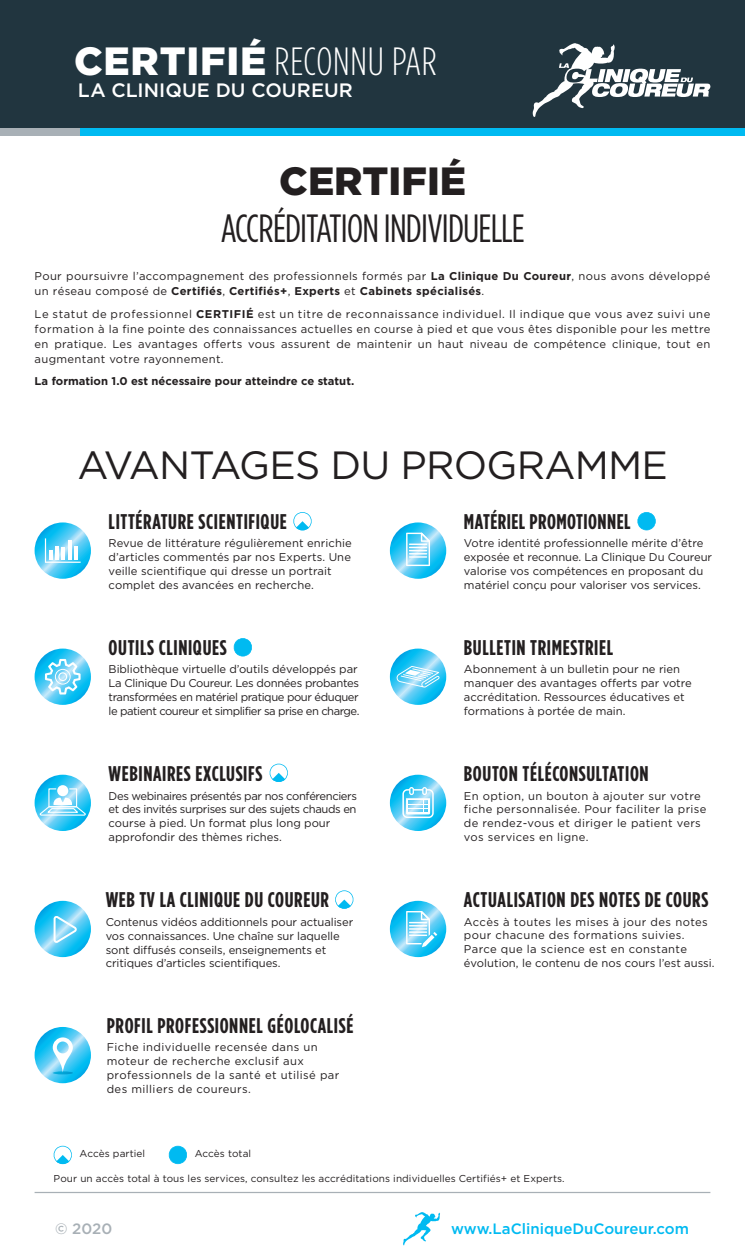
<style>
.page{position:relative;width:745px;height:1260px;background:#fff}
.page>*{position:absolute;margin:0;border:0;box-sizing:border-box;transform-origin:0 0}
.t1{font:39.38px "Gotham Condensed";letter-spacing:-.02em;color:#231f20}
.t2{font:39.38px "Gotham";letter-spacing:-.02em;color:#231f20}
.t3{font:300 39.38px "Gotham Condensed";letter-spacing:.02em;color:#fff}
.t4{font:900 39.38px "Gotham";color:#231f20}
.t5{font:700 21.25px "Gotham Condensed";letter-spacing:.03em;color:#231f20}
.t6{font:500 19.38px "Gotham";letter-spacing:.005em;color:#fff}
.t7{font:500 15px "Gotham";color:#00baf1}
.t8{font:500 15px "Gotham";color:#a8b0b6}
.t9{font:11.25px/13.8px "Gotham";color:#231f20}
.t10{font:11.25px/13.8px "Gotham";letter-spacing:.03em;color:#231f20}
.t11{font:11.25px/13.8px "Gotham";letter-spacing:.035em;color:#231f20}
.t12{font:11.25px/13.8px "Gotham";letter-spacing:-.04em;color:#231f20}
.t13{font:11.25px/13.8px "Gotham";letter-spacing:-.035em;color:#231f20}
.t14{font:700 11.25px "Gotham";color:#231f20}
.t15{font:10px "Gotham";letter-spacing:.01em;color:#231f20}
.s1{font-family:"Gotham";font-weight:900}
.s2{font-weight:700}
</style>
<div class="page">
<div style="left:0;top:0;width:744px;height:129px;background:#21353f"></div>
<div style="left:0;top:129px;width:744px;height:7px;background:#00baf1"></div>
<div style="left:0;top:129px;width:80px;height:7px;background:#a8b0b6"></div>
<svg style="left:532px;top:43px;width:178px;height:74px"></svg>
<svg style="left:403px;top:1212px;width:37px;height:33px"></svg>
<svg style="left:35px;top:1027px;width:56px;height:56px"></svg>
<svg style="left:53px;top:1071px;width:20px;height:3px"></svg>
<svg style="left:53px;top:1037px;width:20px;height:36px"></svg>
<svg style="left:57px;top:1042px;width:12px;height:11px"></svg>
<svg style="left:389px;top:775px;width:57px;height:56px"></svg>
<svg style="left:402px;top:787px;width:31px;height:31px"></svg>
<svg style="left:35px;top:649px;width:56px;height:56px"></svg>
<svg style="left:35px;top:775px;width:56px;height:56px"></svg>
<div style="left:57px;top:785px;width:11px;height:11px;background:#fff;border-radius:50%"></div>
<svg style="left:389px;top:901px;width:57px;height:56px"></svg>
<svg style="left:406px;top:911px;width:31px;height:36px"></svg>
<svg style="left:35px;top:901px;width:56px;height:56px"></svg>
<svg style="left:389px;top:522px;width:57px;height:57px"></svg>
<svg style="left:389px;top:649px;width:57px;height:56px"></svg>
<hr style="left:35px;top:1192px;width:675px;height:1px;background:#a8b0b6">
<svg style="left:406px;top:533px;width:24px;height:33px"></svg>
<svg style="left:396px;top:666px;width:43px;height:22px"></svg>
<svg style="left:35px;top:522px;width:56px;height:57px"></svg>
<svg style="left:45px;top:538px;width:36px;height:25px"></svg>
<hr style="left:68px;top:540px;width:3px;height:20px;background:#fff">
<hr style="left:74px;top:546px;width:3px;height:14px;background:#fff">
<svg style="left:54px;top:916px;width:23px;height:27px"></svg>
<svg style="left:39px;top:788px;width:47px;height:28px"></svg>
<svg style="left:45px;top:659px;width:35px;height:36px"></svg>
<svg style="left:53px;top:1146px;width:19px;height:19px"></svg>
<svg style="left:168px;top:1146px;width:19px;height:18px"></svg>
<svg style="left:335px;top:890px;width:19px;height:19px"></svg>
<svg style="left:269px;top:764px;width:19px;height:18px"></svg>
<svg style="left:233px;top:638px;width:19px;height:18px"></svg>
<svg style="left:293px;top:512px;width:19px;height:19px"></svg>
<svg style="left:637px;top:512px;width:19px;height:18px"></svg>
<h1 class="t3" style="left:74px;top:48px;width:364px"><span class="s1">CERTIFIÉ</span> RECONNU PAR</h1>
<h3 class="t6" style="left:78px;top:83px;width:276px">LA CLINIQUE DU COUREUR</h3>
<h1 class="t4" style="left:279px;top:158px;width:188px">CERTIFIÉ</h1>
<h1 class="t1" style="left:220px;top:215px;width:305px">ACCRÉDITATION INDIVIDUELLE</h1>
<p class="t10" style="left:35px;top:269px;width:676px;line-height:15px">Pour poursuivre l’accompagnement des professionnels formés par <span class="s2">La Clinique Du Coureur</span>, nous avons développé un réseau composé de <span class="s2">Certifiés</span>, <span class="s2">Certifiés+</span>, <span class="s2">Experts</span> et <span class="s2">Cabinets spécialisés</span>.</p>
<p class="t9" style="left:35px;top:307px;width:677px;line-height:15px;text-align:justify">Le statut de professionnel <span class="s2">CERTIFIÉ</span> est un titre de reconnaissance individuel. Il indique que vous avez suivi une formation à la fine pointe des connaissances actuelles en course à pied et que vous êtes disponible pour les mettre en pratique. Les avantages offerts vous assurent de maintenir un haut niveau de compétence clinique, tout en augmentant votre rayonnement.</p>
<p class="t14" style="left:35px;top:375px;width:321px">La formation 1.0 est nécessaire pour atteindre ce statut.</p>
<h1 class="t2" style="left:77px;top:451px;width:591px">AVANTAGES DU PROGRAMME</h1>
<h2 class="t5" style="left:109px;top:514px;width:179px">LITTÉRATURE SCIENTIFIQUE</h2>
<p class="t9" style="left:109px;top:537px;width:244px">Revue de littérature régulièrement enrichie d’articles commentés par nos Experts. Une veille scientifique qui dresse un portrait complet des avancées en recherche.</p>
<h2 class="t5" style="left:109px;top:640px;width:119px">OUTILS CLINIQUES</h2>
<p class="t12" style="left:109px;top:663px;width:252px">Bibliothèque virtuelle d’outils développés par La Clinique Du Coureur. Les données probantes transformées en matériel pratique pour éduquer le patient coureur et simplifier sa prise en charge.</p>
<h2 class="t5" style="left:109px;top:766px;width:155px">WEBINAIRES EXCLUSIFS</h2>
<p class="t13" style="left:109px;top:789px;width:250px">Des webinaires présentés par nos conférenciers et des invités surprises sur des sujets chauds en course à pied. Un format plus long pour approfondir des thèmes riches.</p>
<h2 class="t5" style="left:106px;top:893px;width:224px">WEB TV LA CLINIQUE DU COUREUR</h2>
<p class="t9" style="left:106px;top:916px;width:249px">Contenus vidéos additionnels pour actualiser vos connaissances. Une chaîne sur laquelle sont diffusés conseils, enseignements et critiques d’articles scientifiques.</p>
<h2 class="t5" style="left:107px;top:1018px;width:248px">PROFIL PROFESSIONNEL GÉOLOCALISÉ</h2>
<p class="t11" style="left:107px;top:1041px;width:234px">Fiche individuelle recensée dans un moteur de recherche exclusif aux professionnels de la santé et utilisé par des milliers de coureurs.</p>
<h2 class="t5" style="left:463px;top:514px;width:168px">MATÉRIEL PROMOTIONNEL</h2>
<p class="t9" style="left:463px;top:537px;width:249px">Votre identité professionnelle mérite d’être exposée et reconnue. La Clinique Du Coureur valorise vos compétences en proposant du matériel conçu pour valoriser vos services.</p>
<h2 class="t5" style="left:463px;top:640px;width:151px">BULLETIN TRIMESTRIEL</h2>
<p class="t9" style="left:463px;top:663px;width:229px">Abonnement à un bulletin pour ne rien manquer des avantages offerts par votre accréditation. Ressources éducatives et formations à portée de main.</p>
<h2 class="t5" style="left:463px;top:766px;width:186px">BOUTON TÉLÉCONSULTATION</h2>
<p class="t10" style="left:463px;top:789px;width:244px">En option, un bouton à ajouter sur votre fiche personnalisée. Pour faciliter la prise de rendez-vous et diriger le patient vers vos services en ligne.</p>
<h2 class="t5" style="left:463px;top:892px;width:246px">ACTUALISATION DES NOTES DE COURS</h2>
<p class="t11" style="left:463px;top:916px;width:252px">Accès à toutes les mises à jour des notes pour chacune des formations suivies.<br>Parce que la science est en constante évolution, le contenu de nos cours l’est aussi.</p>
<p class="t15" style="left:80px;top:1150px;width:67px">Accès partiel</p>
<p class="t15" style="left:54px;top:1174px;width:512px">Pour un accès total à tous les services, consultez les accréditations individuelles Certifiés+ et Experts.</p>
<p class="t15" style="left:195px;top:1150px;width:58px">Accès total</p>
<h3 class="t8" style="left:55px;top:1223px;width:58px">© 2020</h3>
<h3 class="t7" style="left:451px;top:1223px;width:239px">www.LaCliniqueDuCoureur.com</h3>
</div>
